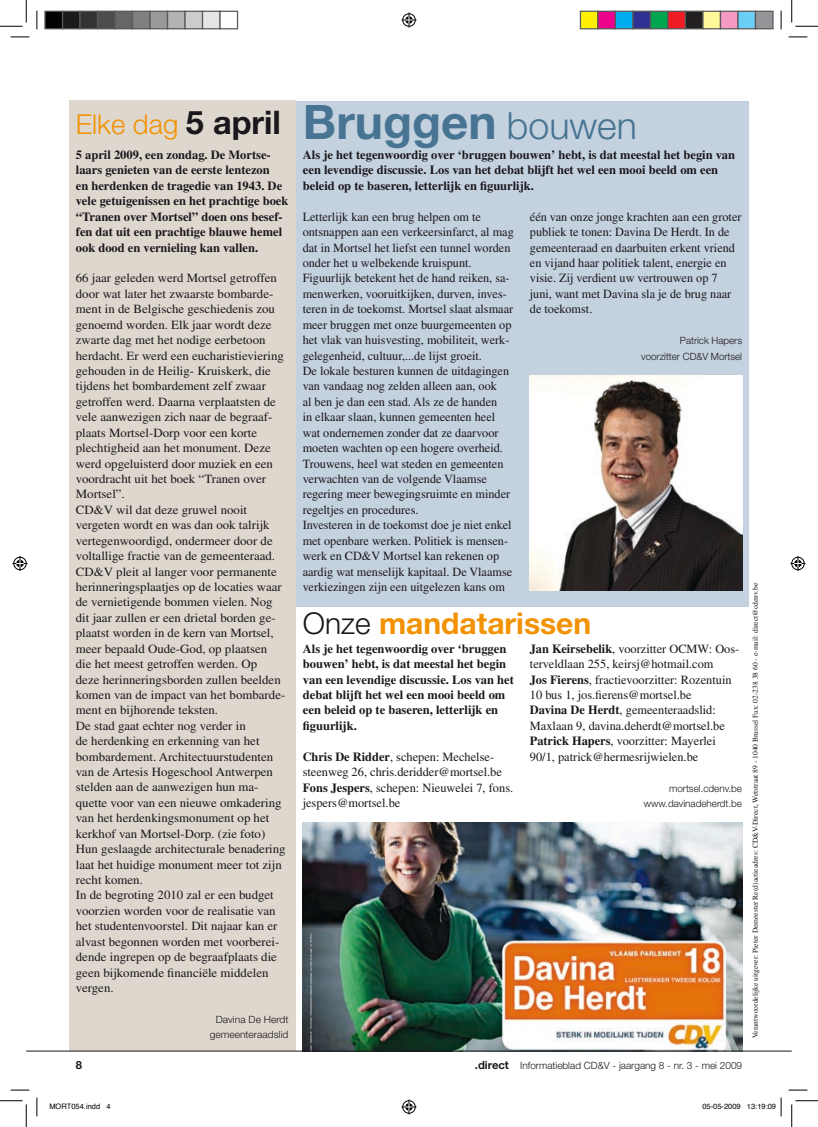
<style>
.page{position:relative;width:818px;height:1127px;background:#fff}
.page>*{position:absolute;margin:0;border:0;box-sizing:border-box;transform-origin:0 0}
.t1{font:700 47.5px "Helvetica Neue LT Std";color:#477492}
.t2{font:700 30px "Helvetica Neue LT Std";color:#f29200}
.t3{font:300 27.5px "Helvetica Neue LT Std";color:#f29200}
.t4{font:12.5px/15.4px "Times LT Std";color:#1a171c}
.t5{font:700 12.5px/15.4px "Times LT Std";color:#1a171c}
.t6{font:700 11.25px "Helvetica Neue LT Std";color:#1a171c}
.t7{font:300 10px/15.4px "Helvetica Neue LT Std";color:#1a171c;text-align:right}
.t8{font:7.5px "Times LT Std";color:#1a171c}
.t9{font:7.5px "Helvetica";color:#000}
.s1{font-weight:700;font-size:32.5px;color:#1a171c}
.s2{font-weight:300;font-size:37.5px}
.s3{font-weight:300;color:#1a171c}
.s4{font-weight:700}
.s5{font-weight:700;font-size:11.25px}
</style>
<div class="page">
<div style="left:296px;top:101px;width:453px;height:505px;background:#c4d1de"></div>
<div style="left:69px;top:101px;width:227px;height:949px;background:#ded7ce"></div>
<img style="left:529px;top:375px;width:213px;height:216px">
<img style="left:303px;top:822px;width:439px;height:228px">
<hr style="left:26px;top:1050px;width:766px;height:1px;background:#1a171c">
<svg style="left:11px;top:36px;width:18px;height:2px"></svg>
<svg style="left:788px;top:36px;width:19px;height:2px"></svg>
<svg style="left:11px;top:1089px;width:18px;height:1px"></svg>
<svg style="left:788px;top:1089px;width:19px;height:1px"></svg>
<svg style="left:36px;top:11px;width:2px;height:18px"></svg>
<svg style="left:36px;top:1097px;width:2px;height:18px"></svg>
<svg style="left:780px;top:11px;width:2px;height:18px"></svg>
<svg style="left:0;top:0;width:27px;height:27px"></svg>
<svg style="left:0;top:1100px;width:27px;height:26px"></svg>
<svg style="left:791px;top:0;width:27px;height:27px"></svg>
<svg style="left:791px;top:1100px;width:27px;height:26px"></svg>
<svg style="left:401px;top:13px;width:15px;height:15px"></svg>
<svg style="left:401px;top:1099px;width:15px;height:15px"></svg>
<svg style="left:13px;top:556px;width:15px;height:15px"></svg>
<svg style="left:790px;top:556px;width:15px;height:15px"></svg>
<div style="left:45px;top:11px;width:18px;height:18px;background:#000"></div>
<div style="left:44px;top:11px;width:19px;height:18px;border:1px solid #595959"></div>
<div style="left:63px;top:11px;width:17px;height:18px;background:#1a1a1a"></div>
<div style="left:62px;top:11px;width:19px;height:18px;border:1px solid #595959"></div>
<div style="left:80px;top:11px;width:18px;height:18px;background:#333"></div>
<div style="left:79px;top:11px;width:19px;height:18px;border:1px solid #595959"></div>
<div style="left:98px;top:11px;width:17px;height:18px;background:#4d4d4d"></div>
<div style="left:97px;top:11px;width:19px;height:18px;border:1px solid #595959"></div>
<div style="left:115px;top:11px;width:18px;height:18px;background:#666"></div>
<div style="left:114px;top:11px;width:19px;height:18px;border:1px solid #595959"></div>
<div style="left:133px;top:11px;width:17px;height:18px;background:#808080"></div>
<div style="left:132px;top:11px;width:19px;height:18px;border:1px solid #595959"></div>
<div style="left:150px;top:11px;width:18px;height:18px;background:#999"></div>
<div style="left:149px;top:11px;width:19px;height:18px;border:1px solid #595959"></div>
<div style="left:168px;top:11px;width:17px;height:18px;background:#b3b3b3"></div>
<div style="left:167px;top:11px;width:19px;height:18px;border:1px solid #595959"></div>
<div style="left:185px;top:11px;width:18px;height:18px;background:#ccc"></div>
<div style="left:184px;top:11px;width:19px;height:18px;border:1px solid #595959"></div>
<div style="left:203px;top:11px;width:17px;height:18px;background:#e6e6e6"></div>
<div style="left:202px;top:11px;width:19px;height:18px;border:1px solid #595959"></div>
<div style="left:219px;top:11px;width:19px;height:18px;border:1px solid #595959"></div>
<div style="left:580px;top:11px;width:18px;height:18px;background:#fff101"></div>
<div style="left:580px;top:11px;width:18px;height:18px;border:1px solid #595959"></div>
<div style="left:598px;top:11px;width:17px;height:18px;background:#ed028c"></div>
<div style="left:597px;top:11px;width:19px;height:18px;border:1px solid #595959"></div>
<div style="left:615px;top:11px;width:18px;height:18px;background:#00aeef"></div>
<div style="left:615px;top:11px;width:18px;height:18px;border:1px solid #595959"></div>
<div style="left:633px;top:11px;width:17px;height:18px;background:#2e3092"></div>
<div style="left:632px;top:11px;width:19px;height:18px;border:1px solid #595959"></div>
<div style="left:650px;top:11px;width:18px;height:18px;background:#00a54f"></div>
<div style="left:650px;top:11px;width:18px;height:18px;border:1px solid #595959"></div>
<div style="left:668px;top:11px;width:17px;height:18px;background:#ee1d23"></div>
<div style="left:667px;top:11px;width:19px;height:18px;border:1px solid #595959"></div>
<div style="left:685px;top:11px;width:18px;height:18px;background:#231f20"></div>
<div style="left:685px;top:11px;width:18px;height:18px;border:1px solid #595959"></div>
<div style="left:703px;top:11px;width:17px;height:18px;background:#fff79a"></div>
<div style="left:702px;top:11px;width:19px;height:18px;border:1px solid #595959"></div>
<div style="left:720px;top:11px;width:18px;height:18px;background:#f499c2"></div>
<div style="left:720px;top:11px;width:18px;height:18px;border:1px solid #595959"></div>
<div style="left:738px;top:11px;width:17px;height:18px;background:#6bcff6"></div>
<div style="left:737px;top:11px;width:19px;height:18px;border:1px solid #595959"></div>
<div style="left:755px;top:11px;width:18px;height:18px;background:#939598"></div>
<div style="left:755px;top:11px;width:18px;height:18px;border:1px solid #595959"></div>
<svg style="left:780px;top:1097px;width:2px;height:18px"></svg>
<h3 class="t3" style="left:76px;top:107px;width:207px">Elke dag <span class="s1">5 april</span></h3>
<p class="t5" style="left:76px;top:147px;width:214px">5 april 2009, een zondag. De Mortse&shy;laars genieten van de eerste lentezon<br>en herdenken de tragedie van 1943. De vele getuigenissen en het prachtige boek “Tranen over Mortsel” doen ons besef&shy;fen dat uit een prachtige blauwe hemel ook dood en vernieling kan vallen.</p>
<p class="t4" style="left:76px;top:270px;width:211px">66 jaar geleden werd Mortsel getroffen door wat later het zwaarste bombarde&shy;ment in de Belgische geschiedenis zou genoemd worden. Elk jaar wordt deze zwarte dag met het nodige eerbetoon herdacht. Er werd een eucharistieviering gehouden in de Heilig- Kruiskerk, die tijdens het bombardement zelf zwaar getroffen werd. Daarna verplaatsten de vele aanwezigen zich naar de begraaf&shy;plaats Mortsel-Dorp voor een korte plechtigheid aan het monument. Deze werd opgeluisterd door muziek en een voordracht uit het boek “Tranen over Mortsel”.<br>CD&amp;V wil dat deze gruwel nooit vergeten wordt en was dan ook talrijk vertegenwoordigd, ondermeer door de voltallige fractie van de gemeenteraad.<br>CD&amp;V pleit al langer voor permanente herinneringsplaatjes op de locaties waar de vernietigende bommen vielen. Nog dit jaar zullen er een drietal borden ge&shy;plaatst worden in de kern van Mortsel, meer bepaald Oude-God, op plaatsen die het meest getroffen werden. Op<br>deze herinneringsborden zullen beelden komen van de impact van het bombarde&shy;ment en bijhorende teksten.<br>De stad gaat echter nog verder in<br>de herdenking en erkenning van het bombardement. Architectuurstudenten van de Artesis Hogeschool Antwerpen stelden aan de aanwezigen hun ma&shy;quette voor van een nieuwe omkadering van het herdenkingsmonument op het kerkhof van Mortsel-Dorp. (zie foto)<br>Hun geslaagde architecturale benadering laat het huidige monument meer tot zijn recht komen.<br>In de begroting 2010 zal er een budget voorzien worden voor de realisatie van het studentenvoorstel. Dit najaar kan er alvast begonnen worden met voorberei&shy;dende ingrepen op de begraafplaats die geen bijkomende financiële middelen vergen.</p>
<p class="t7" style="left:210px;top:1011px;width:80px">Davina De Herdt gemeenteraadslid</p>
<h1 class="t1" style="left:303px;top:93px;width:335px">Bruggen <span class="s2">bouwen</span></h1>
<p class="t5" style="left:303px;top:147px;width:434px">Als je het tegenwoordig over ‘bruggen bouwen’ hebt, is dat meestal het begin van een levendige discussie. Los van het debat blijft het wel een mooi beeld om een beleid op te baseren, letterlijk en figuurlijk.</p>
<p class="t4" style="left:303px;top:209px;width:213px">Letterlijk kan een brug helpen om te ontsnappen aan een verkeersinfarct, al mag dat in Mortsel het liefst een tunnel worden onder het u welbekende kruispunt.<br>Figuurlijk betekent het de hand reiken, sa&shy;menwerken, vooruitkijken, durven, inves&shy;teren in de toekomst. Mortsel slaat alsmaar meer bruggen met onze buurgemeenten op het vlak van huisvesting, mobiliteit, werk&shy;gelegenheid, cultuur,...de lijst groeit.<br>De lokale besturen kunnen de uitdagingen van vandaag nog zelden alleen aan, ook<br>al ben je dan een stad. Als ze de handen<br>in elkaar slaan, kunnen gemeenten heel wat ondernemen zonder dat ze daarvoor moeten wachten op een hogere overheid.<br>Trouwens, heel wat steden en gemeenten verwachten van de volgende Vlaamse regering meer bewegingsruimte en minder regeltjes en procedures.<br>Investeren in de toekomst doe je niet enkel met openbare werken. Politiek is mensen&shy;werk en CD&amp;V Mortsel kan rekenen op aardig wat menselijk kapitaal. De Vlaamse verkiezingen zijn een uitgelezen kans om</p>
<p class="t4" style="left:530px;top:209px;width:213px">één van onze jonge krachten aan een groter publiek te tonen: Davina De Herdt. In de gemeenteraad en daarbuiten erkent vriend en vijand haar politiek talent, energie en visie. Zij verdient uw vertrouwen op 7 juni, want met Davina sla je de brug naar de toekomst.</p>
<p class="t7" style="left:641px;top:332px;width:102px">Patrick Hapers voorzitter CD&amp;V Mortsel</p>
<h2 class="t2" style="left:303px;top:604px;width:290px"><span class="s3">Onze</span> mandatarissen</h2>
<p class="t5" style="left:303px;top:640px;width:212px">Als je het tegenwoordig over ‘bruggen bouwen’ hebt, is dat meestal het begin van een levendige discussie. Los van het debat blijft het wel een mooi beeld om een beleid op te baseren, letterlijk en figuurlijk.</p>
<p class="t4" style="left:303px;top:748px;width:212px"><span class="s4">Chris De Ridder</span>, schepen: Mechelse&shy;steenweg 26, chris.deridder@mortsel.be <span class="s4">Fons Jespers</span>, schepen: Nieuwelei 7, fons. jespers@mortsel.be</p>
<p class="t4" style="left:530px;top:640px;width:211px"><span class="s4">Jan Keirsebelik</span>, voorzitter OCMW: Oos&shy;terveldlaan 255, keirsj@hotmail.com<br><span class="s4">Jos Fierens</span>, fractievoorzitter: Rozentuin 10 bus 1, jos.fierens@mortsel.be<br><span class="s4">Davina De Herdt</span>, gemeenteraadslid:<br>Maxlaan 9, davina.deherdt@mortsel.be <span class="s4">Patrick Hapers</span>, voorzitter: Mayerlei 90/1, patrick@hermesrijwielen.be</p>
<p class="t7" style="left:644px;top:779px;width:100px">mortsel.cdenv.be www.davinadeherdt.be</p>
<p class="t6" style="left:76px;top:1057px;width:8px">8</p>
<p class="t7" style="left:475px;top:1057px;width:269px"><span class="s5">.direct</span> Informatieblad CD&amp;V - jaargang 8 - nr. 3 - mei 2009</p>
<p class="t8" style="left:751px;top:1038px;width:456px;rotate:-90deg">Verantwoordelijke uitgever: Pieter Demeester Re(d)actieadres: CD&amp;V-Direct, Wetstraat 89 - 1040 Brussel Fax: 02-238 38 60 - e-mail: direct@cdenv.be</p>
<p class="t9" style="left:49px;top:1099px;width:63px">MORT054.indd 4</p>
<p class="t9" style="left:702px;top:1099px;width:75px">05-05-2009 13:19:09</p>
</div>
